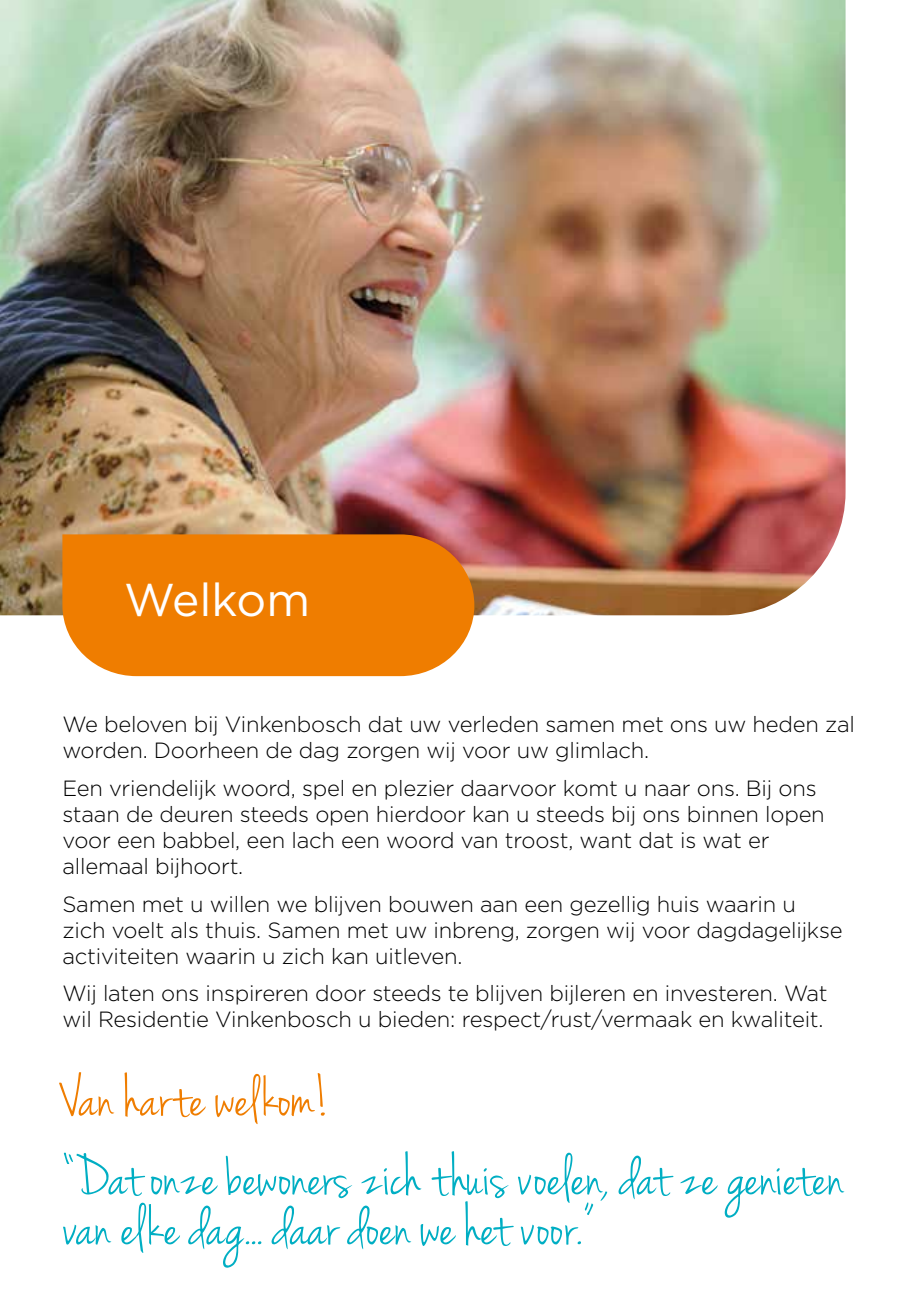
<style>
.page{position:relative;width:908px;height:1304px;background:#fff}
.page>*{position:absolute;margin:0;border:0;box-sizing:border-box;transform-origin:0 0}
.t1{font:60px/50px "Jenna Sue";letter-spacing:.005em;color:#00aec3}
.t2{font:60px "Jenna Sue";letter-spacing:.01em;color:#ef7d00}
.t3{font:46px "Gotham";color:#fff}
.t4{font:300 22px/26px "Gotham";letter-spacing:-.01em;color:#000}
</style>
<div class="page">
<img style="left:0;top:0;width:845px;height:615px">
<div style="left:62px;top:534px;width:412px;height:142px;background:#ef7d00"></div>
<h2 class="t3" style="left:124px;top:570px;width:187px">Welkom</h2>
<p class="t4" style="left:62px;top:711px;width:793px">We beloven bij Vinkenbosch dat uw verleden samen met ons uw heden zal worden. Doorheen de dag zorgen wij voor uw glimlach.</p>
<p class="t4" style="left:62px;top:774px;width:763px">Een vriendelijk woord, spel en plezier daarvoor komt u naar ons. Bij ons staan de deuren steeds open hierdoor kan u steeds bij ons binnen lopen voor een babbel, een lach een woord van troost, want dat is wat er allemaal bijhoort.</p>
<p class="t4" style="left:62px;top:890px;width:781px">Samen met u willen we blijven bouwen aan een gezellig huis waarin u zich voelt als thuis. Samen met uw inbreng, zorgen wij voor dagdagelijkse activiteiten waarin u zich kan uitleven.</p>
<p class="t4" style="left:62px;top:980px;width:766px">Wij laten ons inspireren door steeds te blijven bijleren en investeren. Wat wil Residentie Vinkenbosch u bieden: respect/rust/vermaak en kwaliteit.</p>
<h1 class="t2" style="left:62px;top:1064px;width:269px">Van harte welkom!</h1>
<h1 class="t1" style="left:62px;top:1155px;width:782px">“Dat onze bewoners zich thuis voelen, dat ze genieten van elke dag... daar doen we het voor.”</h1>
</div>
